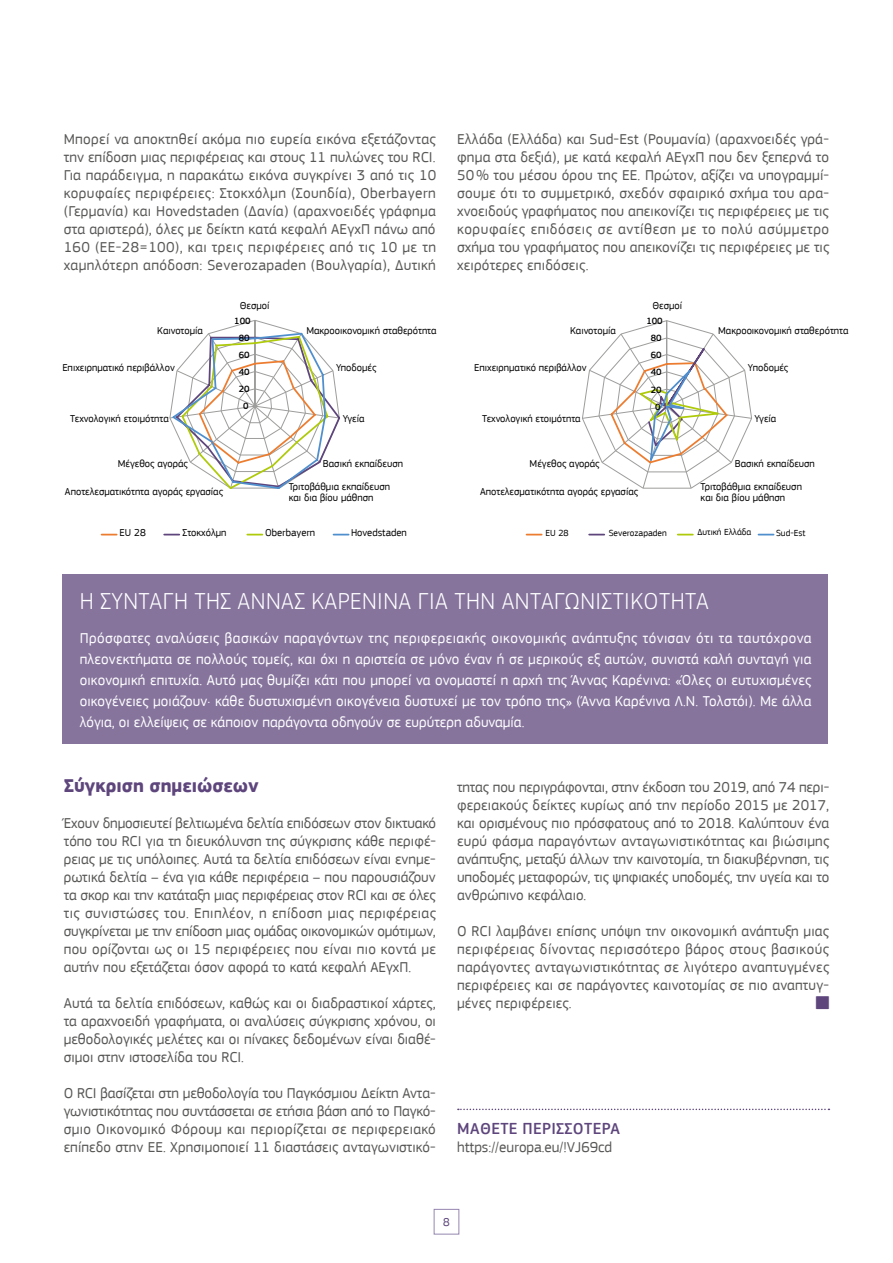
<style>
.page{position:relative;width:893px;height:1263px;background:#fff}
.page>*{position:absolute;margin:0;border:0;box-sizing:border-box;transform-origin:0 0}
.t1{font:300 24px "EC Square Sans Pro";letter-spacing:.02em;color:#fff}
.t2{font:700 19.5px "EC Square Sans Pro";color:#5e467d}
.t3{font:500 16.5px "EC Square Sans Pro";letter-spacing:.02em;color:#5e467d}
.t4{font:15px/18px "EC Square Sans Pro";letter-spacing:.005em;color:#575756;text-align:justify}
.t5{font:15px/21px "EC Square Sans Pro";color:#fff;text-align:justify}
.t6{font:12px "EC Square Sans Pro";color:#5e467d}
.t7{font:10.5px/10.8px "EC Square Sans Pro";color:#000}
.t8{font:500 9.45px "EC Square Sans Pro";color:#020203}
.t9{font:9.3px "EC Square Sans Pro";color:#000}
</style>
<div class="page">
<div style="left:434px;top:1209px;width:25px;height:25px;border:1px solid #9586af"></div>
<div style="left:63px;top:574px;width:765px;height:170px;background:#86749d"></div>
<svg style="left:169px;top:320px;width:171px;height:169px"></svg>
<svg style="left:582px;top:320px;width:170px;height:169px"></svg>
<svg style="left:102px;top:534px;width:15px;height:1px"></svg>
<svg style="left:164px;top:534px;width:15px;height:1px"></svg>
<svg style="left:247px;top:534px;width:15px;height:1px"></svg>
<svg style="left:333px;top:534px;width:16px;height:1px"></svg>
<svg style="left:527px;top:534px;width:15px;height:1px"></svg>
<svg style="left:589px;top:534px;width:15px;height:1px"></svg>
<svg style="left:678px;top:534px;width:15px;height:1px"></svg>
<svg style="left:758px;top:534px;width:16px;height:1px"></svg>
<svg style="left:458px;top:1108px;width:371px;height:2px"></svg>
<p class="t4" style="left:64px;top:130px;width:374px">Μπορεί να αποκτηθεί ακόμα πιο ευρεία εικόνα εξετάζοντας την επίδοση μιας περιφέρειας και στους 11 πυλώνες του RCI.<br>Για παράδειγμα, η παρακάτω εικόνα συγκρίνει 3 από τις 10 κορυφαίες περιφέρειες: Στοκχόλμη (Σουηδία), Oberbayern (Γερμανία) και Hovedstaden (Δανία) (αραχνοειδές γράφημα στα αριστερά), όλες με δείκτη κατά κεφαλή ΑΕγχΠ πάνω από 160 (ΕΕ-28=100), και τρεις περιφέρειες από τις 10 με τη χαμηλότερη απόδοση: Severozapaden (Βουλγαρία), Δυτική</p>
<p class="t4" style="left:457px;top:130px;width:374px">Ελλάδα (Ελλάδα) και Sud-Est (Ρουμανία) (αραχνοειδές γρά&shy;φημα στα δεξιά), με κατά κεφαλή ΑΕγχΠ που δεν ξεπερνά το 50 % του μέσου όρου της ΕΕ. Πρώτον, αξίζει να υπογραμμί&shy;σουμε ότι το συμμετρικό, σχεδόν σφαιρικό σχήμα του αρα&shy;χνοειδούς γραφήματος που απεικονίζει τις περιφέρειες με τις κορυφαίες επιδόσεις σε αντίθεση με το πολύ ασύμμετρο σχήμα του γραφήματος που απεικονίζει τις περιφέρειες με τις χειρότερες επιδόσεις.</p>
<p class="t7" style="left:240px;top:300px;width:31px">Θεσμοί</p>
<p class="t7" style="left:652px;top:300px;width:31px">Θεσμοί</p>
<p class="t8" style="left:234px;top:315px;width:18px">100</p>
<p class="t8" style="left:646px;top:315px;width:18px">100</p>
<p class="t7" style="left:157px;top:325px;width:47px">Καινοτομία</p>
<p class="t7" style="left:570px;top:325px;width:47px">Καινοτομία</p>
<p class="t7" style="left:62px;top:362px;width:114px">Επιχειρηματικό περιβάλλον</p>
<p class="t7" style="left:474px;top:362px;width:114px">Επιχειρηματικό περιβάλλον</p>
<p class="t7" style="left:306px;top:326px;width:132px">Μακροοικονομική σταθερότητα</p>
<p class="t7" style="left:718px;top:326px;width:132px">Μακροοικονομική σταθερότητα</p>
<p class="t8" style="left:239px;top:332px;width:12px">80</p>
<p class="t8" style="left:651px;top:333px;width:12px">80</p>
<p class="t8" style="left:239px;top:349px;width:12px">60</p>
<p class="t8" style="left:651px;top:350px;width:12px">60</p>
<p class="t7" style="left:336px;top:362px;width:42px">Υποδομές</p>
<p class="t7" style="left:748px;top:362px;width:42px">Υποδομές</p>
<p class="t8" style="left:239px;top:367px;width:12px">40</p>
<p class="t8" style="left:651px;top:367px;width:12px">40</p>
<p class="t8" style="left:239px;top:384px;width:12px">20</p>
<p class="t8" style="left:243px;top:401px;width:7px">0</p>
<p class="t8" style="left:651px;top:384px;width:12px">20</p>
<p class="t8" style="left:655px;top:401px;width:7px">0</p>
<p class="t7" style="left:70px;top:413px;width:100px">Τεχνολογική ετοιμότητα</p>
<p class="t7" style="left:482px;top:413px;width:100px">Τεχνολογική ετοιμότητα</p>
<p class="t7" style="left:118px;top:458px;width:72px">Μέγεθος αγοράς</p>
<p class="t7" style="left:343px;top:413px;width:23px">Υγεία</p>
<p class="t7" style="left:754px;top:413px;width:23px">Υγεία</p>
<p class="t7" style="left:530px;top:458px;width:72px">Μέγεθος αγοράς</p>
<p class="t7" style="left:323px;top:458px;width:82px">Βασική εκπαίδευση</p>
<p class="t7" style="left:735px;top:458px;width:82px">Βασική εκπαίδευση</p>
<p class="t7" style="left:289px;top:481px;width:103px">Τριτοβάθμια εκπαίδευση και δια βίου μάθηση</p>
<p class="t7" style="left:701px;top:481px;width:103px">Τριτοβάθμια εκπαίδευση και δια βίου μάθηση</p>
<p class="t7" style="left:65px;top:486px;width:160px">Αποτελεσματικότητα αγοράς εργασίας</p>
<p class="t7" style="left:480px;top:486px;width:160px">Αποτελεσματικότητα αγοράς εργασίας</p>
<p class="t7" style="left:119px;top:527px;width:28px">EU 28</p>
<p class="t7" style="left:183px;top:527px;width:45px">Στοκχόλμη</p>
<p class="t7" style="left:265px;top:527px;width:52px">Oberbayern</p>
<p class="t7" style="left:351px;top:527px;width:57px">Hovedstaden</p>
<p class="t9" style="left:545px;top:527px;width:25px">EU 28</p>
<p class="t9" style="left:609px;top:527px;width:60px">Severozapaden</p>
<p class="t9" style="left:697px;top:526px;width:55px">Δυτική Ελλάδα</p>
<p class="t9" style="left:776px;top:527px;width:31px">Sud-Est</p>
<h1 class="t1" style="left:80px;top:587px;width:630px">Η ΣΥΝΤΑΓΉ ΤΗΣ ΆΝΝΑΣ ΚΑΡΈΝΙΝΑ ΓΙΑ ΤΗΝ ΑΝΤΑΓΩΝΙΣΤΙΚΌΤΗΤΑ</h1>
<p class="t5" style="left:80px;top:627px;width:733px">Πρόσφατες αναλύσεις βασικών παραγόντων της περιφερειακής οικονομικής ανάπτυξης τόνισαν ότι τα ταυτόχρονα πλεονεκτήματα σε πολλούς τομείς, και όχι η αριστεία σε μόνο έναν ή σε μερικούς εξ αυτών, συνιστά καλή συνταγή για οικονομική επιτυχία. Αυτό μας θυμίζει κάτι που μπορεί να ονομαστεί η αρχή της Άννας Καρένινα: «Όλες οι ευτυχισμένες οικογένειες μοιάζουν· κάθε δυστυχισμένη οικογένεια δυστυχεί με τον τρόπο της» (Άννα Καρένινα Λ.Ν. Τολστόι). Με άλλα λόγια, οι ελλείψεις σε κάποιον παράγοντα οδηγούν σε ευρύτερη αδυναμία.</p>
<h2 class="t2" style="left:64px;top:774px;width:197px">Σύγκριση σημειώσεων</h2>
<p class="t4" style="left:64px;top:814px;width:374px">Έχουν δημοσιευτεί βελτιωμένα δελτία επιδόσεων στον δικτυακό τόπο του RCI για τη διευκόλυνση της σύγκρισης κάθε περιφέ&shy;ρειας με τις υπόλοιπες. Αυτά τα δελτία επιδόσεων είναι ενημε&shy;ρωτικά δελτία – ένα για κάθε περιφέρεια – που παρουσιάζουν τα σκορ και την κατάταξη μιας περιφέρειας στον RCI και σε όλες τις συνιστώσες του. Επιπλέον, η επίδοση μιας περιφέρειας συγκρίνεται με την επίδοση μιας ομάδας οικονομικών ομότιμων, που ορίζονται ως οι 15 περιφέρειες που είναι πιο κοντά με αυτήν που εξετάζεται όσον αφορά το κατά κεφαλή ΑΕγχΠ.</p>
<p class="t4" style="left:64px;top:994px;width:374px">Αυτά τα δελτία επιδόσεων, καθώς και οι διαδραστικοί χάρτες, τα αραχνοειδή γραφήματα, οι αναλύσεις σύγκρισης χρόνου, οι μεθοδολογικές μελέτες και οι πίνακες δεδομένων είναι διαθέ&shy;σιμοι στην ιστοσελίδα του RCI.</p>
<p class="t4" style="left:64px;top:1084px;width:373px">Ο RCI βασίζεται στη μεθοδολογία του Παγκόσμιου Δείκτη Αντα&shy;γωνιστικότητας που συντάσσεται σε ετήσια βάση από το Παγκό&shy;σμιο Οικονομικό Φόρουμ και περιορίζεται σε περιφερειακό επίπεδο στην ΕΕ. Χρησιμοποιεί 11 διαστάσεις ανταγωνιστικό-</p>
<p class="t4" style="left:457px;top:778px;width:374px">τητας που περιγράφονται, στην έκδοση του 2019, από 74 περι&shy;φερειακούς δείκτες κυρίως από την περίοδο 2015 με 2017, και ορισμένους πιο πρόσφατους από το 2018. Καλύπτουν ένα ευρύ φάσμα παραγόντων ανταγωνιστικότητας και βιώσιμης ανάπτυξης, μεταξύ άλλων την καινοτομία, τη διακυβέρνηση, τις υποδομές μεταφορών, τις ψηφιακές υποδομές, την υγεία και το ανθρώπινο κεφάλαιο.</p>
<p class="t4" style="left:457px;top:922px;width:374px">Ο RCI λαμβάνει επίσης υπόψη την οικονομική ανάπτυξη μιας περιφέρειας δίνοντας περισσότερο βάρος στους βασικούς παράγοντες ανταγωνιστικότητας σε λιγότερο αναπτυγμένες περιφέρειες και σε παράγοντες καινοτομίας σε πιο αναπτυγ&shy;μένες περιφέρειες.</p>
<p class="t3" style="left:457px;top:1119px;width:164px">ΜΑΘΕΤΕ ΠΕΡΙΣΣΟΤΕΡΑ</p>
<p class="t4" style="left:457px;top:1138px;width:156px">https://europa.eu/!VJ69cd</p>
<p class="t6" style="left:443px;top:1215px;width:8px">8</p>
</div>
